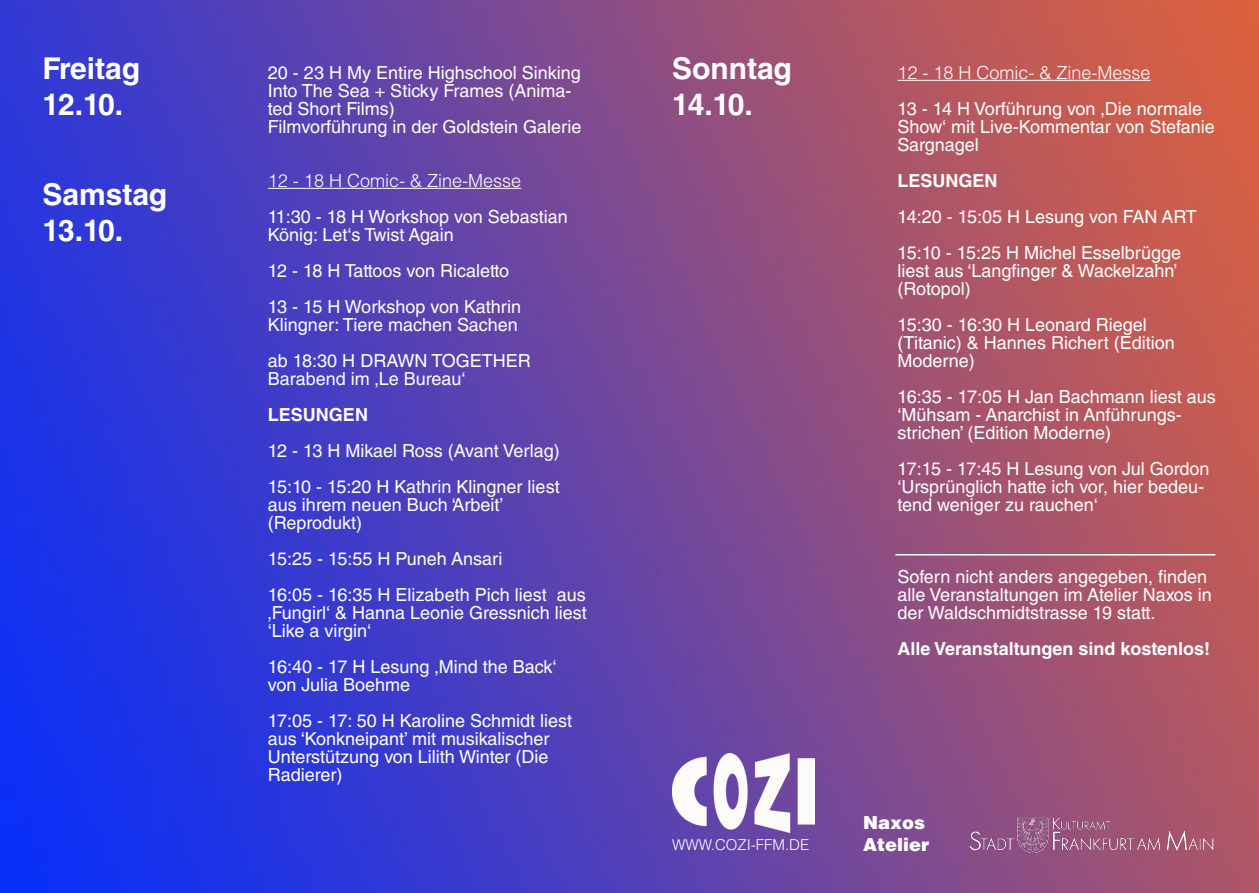
<style>
.page{position:relative;width:1259px;height:893px;background:#fff}
.page>*{position:absolute;margin:0;border:0;box-sizing:border-box;transform-origin:0 0}
.t1{font:700 30px/36px "Helvetica LT Std";color:#fff}
.t2{font:18px/18px "Helvetica LT Std";color:#fff}
.t3{font:700 18px "Helvetica LT Std";color:#fff}
.t4{font:300 18px "Helvetica LT Std";color:#fff}
.t5{font:900 18px "Helvetica LT Std";color:#fff}
.t6{font:300 15px "Helvetica LT Std";color:#fff}
</style>
<div class="page">
<img style="left:0;top:0;width:1259px;height:893px">
<hr style="left:268px;top:188px;width:253px;height:1px;background:#fff">
<hr style="left:897px;top:80px;width:253px;height:1px;background:#fff">
<img style="left:958px;top:801px;width:267px;height:64px">
<img style="left:672px;top:754px;width:142px;height:79px">
<hr style="left:895px;top:554px;width:320px;height:1px;background:#fff">
<h1 class="t1" style="left:43px;top:50px;width:99px">Freitag<br>12.10.</h1>
<h1 class="t1" style="left:43px;top:176px;width:126px">Samstag<br>13.10.</h1>
<p class="t2" style="left:268px;top:63px;width:315px">20 - 23 H My Entire Highschool Sinking<br>Into The Sea + Sticky Frames (Anima&shy;ted Short Films)<br>Filmvorführung in der Goldstein Galerie</p>
<p class="t4" style="left:268px;top:169px;width:255px">12 - 18 H Comic- &amp; Zine-Messe</p>
<p class="t2" style="left:268px;top:207px;width:301px">11:30 - 18 H Workshop von Sebastian<br>König: Let‘s Twist Again</p>
<p class="t2" style="left:268px;top:252px;width:255px;line-height:36px">12 - 18 H Tattoos von Ricaletto<br>13 - 15 H Workshop von Kathrin</p>
<p class="t2" style="left:268px;top:306px;width:264px;line-height:36px">Klingner: Tiere machen Sachen ab 18:30 H DRAWN TOGETHER</p>
<p class="t2" style="left:268px;top:369px;width:199px">Barabend im ‚Le Bureau‘</p>
<p class="t3" style="left:268px;top:403px;width:102px">LESUNGEN</p>
<p class="t2" style="left:268px;top:432px;width:293px;line-height:36px">12 - 13 H Mikael Ross (Avant Verlag)<br>15:10 - 15:20 H Kathrin Klingner liest</p>
<p class="t2" style="left:268px;top:495px;width:237px">aus ihrem neuen Buch ‘Arbeit’ (Reprodukt)</p>
<p class="t2" style="left:268px;top:540px;width:319px;line-height:36px">15:25 - 15:55 H Puneh Ansari<br>16:05 - 16:35 H Elizabeth Pich liest aus</p>
<p class="t2" style="left:268px;top:603px;width:320px">‚Fungirl‘ &amp; Hanna Leonie Gressnich liest ‘Like a virgin‘</p>
<p class="t2" style="left:268px;top:657px;width:290px">16:40 - 17 H Lesung ‚Mind the Back‘ von Julia Boehme</p>
<p class="t2" style="left:268px;top:711px;width:306px">17:05 - 17: 50 H Karoline Schmidt liest aus ‘Konkneipant’ mit musikalischer<br>Unterstützung von Lilith Winter (Die<br>Radierer)</p>
<h1 class="t1" style="left:672px;top:50px;width:121px">Sonntag<br>14.10.</h1>
<p class="t4" style="left:897px;top:61px;width:255px">12 - 18 H Comic- &amp; Zine-Messe</p>
<p class="t2" style="left:897px;top:99px;width:319px">13 - 14 H Vorführung von ‚Die normale<br>Show‘ mit Live-Kommentar von Stefanie<br>Sargnagel</p>
<p class="t3" style="left:897px;top:169px;width:102px">LESUNGEN</p>
<p class="t2" style="left:897px;top:198px;width:301px;line-height:36px">14:20 - 15:05 H Lesung von FAN ART<br>15:10 - 15:25 H Michel Esselbrügge</p>
<p class="t2" style="left:897px;top:261px;width:281px">liest aus ‘Langfinger &amp; Wackelzahn’ (Rotopol)</p>
<p class="t2" style="left:897px;top:315px;width:279px">15:30 - 16:30 H Leonard Riegel (Titanic) &amp; Hannes Richert (Edition<br>Moderne)</p>
<p class="t2" style="left:897px;top:387px;width:320px">16:35 - 17:05 H Jan Bachmann liest aus ‘Mühsam - Anarchist in Anführungs&shy;strichen’ (Edition Moderne)</p>
<p class="t2" style="left:897px;top:459px;width:313px">17:15 - 17:45 H Lesung von Jul Gordon ‘Ursprünglich hatte ich vor, hier bedeu&shy;tend weniger zu rauchen‘</p>
<p class="t2" style="left:897px;top:567px;width:316px">Sofern nicht anders angegeben, finden alle Veranstaltungen im Atelier Naxos in der Waldschmidtstrasse 19 statt.</p>
<p class="t3" style="left:897px;top:637px;width:314px">Alle Veranstaltungen sind kostenlos!</p>
<p class="t5" style="left:863px;top:811px;width:64px">Naxos</p>
<p class="t6" style="left:672px;top:836px;width:139px">WWW.COZI-FFM.DE</p>
<p class="t5" style="left:863px;top:832px;width:67px">Atelier</p>
</div>
